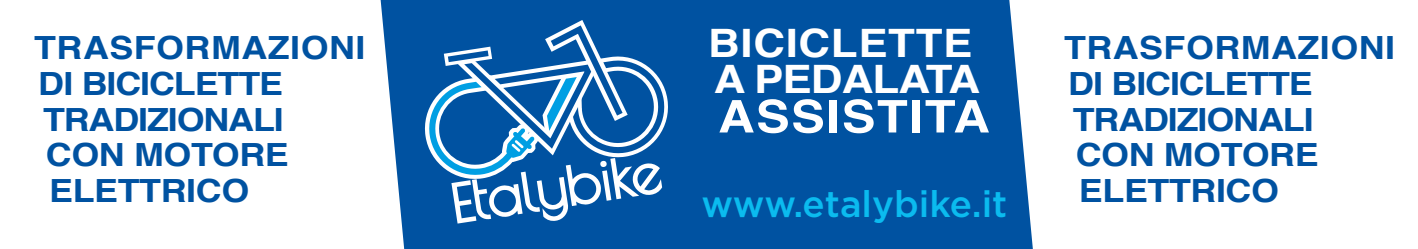
<style>
.page{position:relative;width:1418px;height:249px;background:#fff}
.page>*{position:absolute;margin:0;border:0;box-sizing:border-box;transform-origin:0 0}
.t1{font:700 44.75px "Helvetica";letter-spacing:.03em;color:#fff;scale:1.12 1}
.t2{font:700 39px "Helvetica";letter-spacing:.015em;color:#fff;scale:1.12 1}
.t3{font:700 39px "Helvetica";letter-spacing:-.02em;color:#fff;scale:1.12 1}
.t4{font:500 36.75px "Gotham";color:#0bbbef}
.t5{font:700 31.75px/35.5px "Helvetica";letter-spacing:-.03em;color:#0052a1;scale:1.12 1}
.t6{font:700 31.75px/35.5px "Helvetica";letter-spacing:-.01em;color:#0052a1;scale:1.12 1}
.t7{font:700 31.75px "Helvetica";letter-spacing:.015em;color:#0052a1;scale:1.12 1}
</style>
<div class="page">
<div style="left:380px;top:0;width:652px;height:248px;background:#0052a1"></div>
<svg style="left:425px;top:14px;width:245px;height:209px"></svg>
<p class="t7" style="left:34px;top:22px;width:297px">TRASFORMAZIONI</p>
<p class="t5" style="left:38px;top:66px;width:221px">DI BICICLETTE<br>TRADIZIONALI</p>
<p class="t6" style="left:46px;top:137px;width:218px">CON MOTORE<br>ELETTRICO</p>
<p class="t2" style="left:708px;top:12px;width:237px">BICICLETTE</p>
<p class="t3" style="left:713px;top:48px;width:239px">A PEDALATA</p>
<h1 class="t1" style="left:718px;top:80px;width:244px">ASSISTITA</h1>
<p class="t4" style="left:701px;top:182px;width:307px">www.etalybike.it</p>
<p class="t7" style="left:1063px;top:22px;width:297px">TRASFORMAZIONI</p>
<p class="t5" style="left:1068px;top:66px;width:221px">DI BICICLETTE<br>TRADIZIONALI</p>
<p class="t6" style="left:1075px;top:137px;width:218px">CON MOTORE<br>ELETTRICO</p>
</div>
